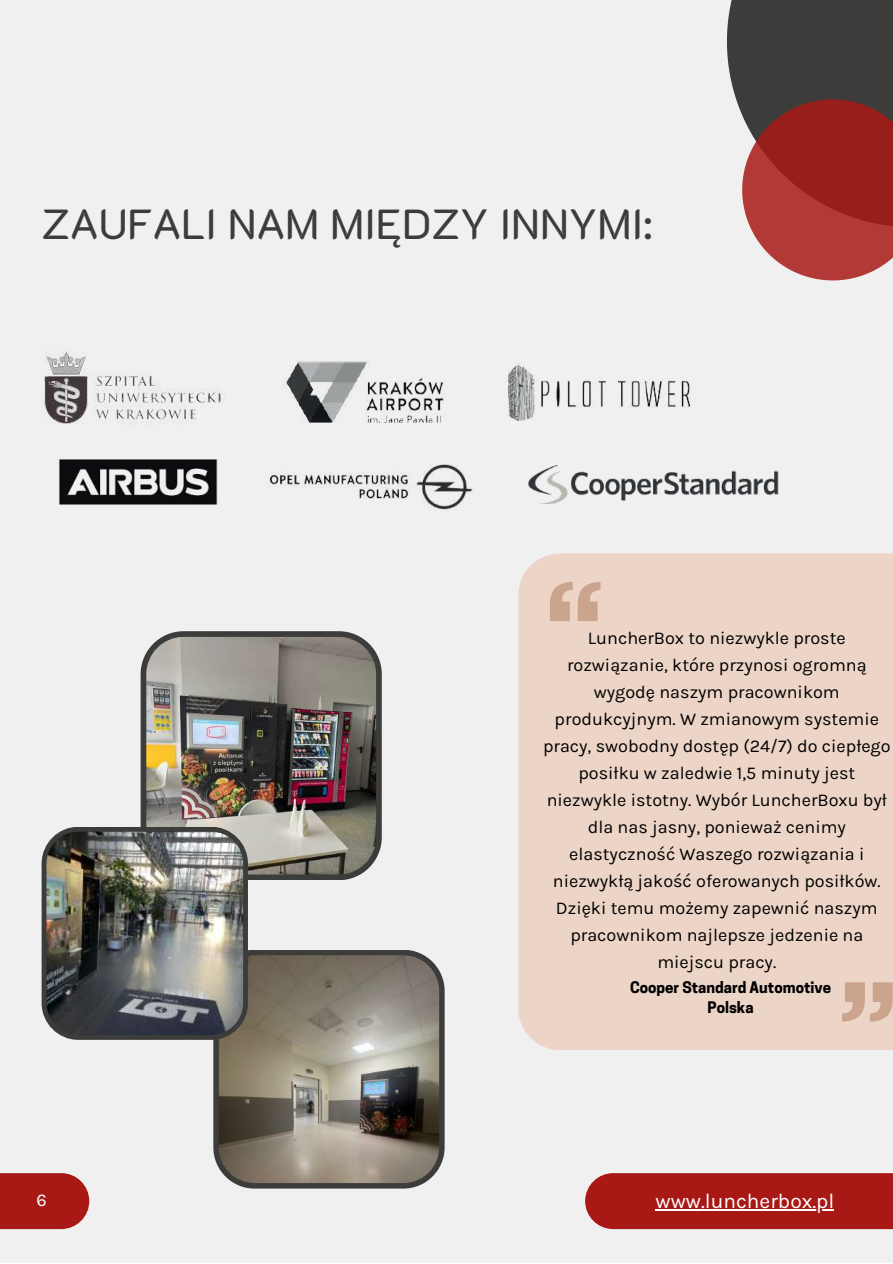
<style>
.page{position:relative;width:893px;height:1264px;background:#fff}
.page>*{position:absolute;margin:0;border:0;box-sizing:border-box;transform-origin:0 0}
.t1{font:42px "K2 D";color:#3c3c3b}
.t2{font:21px "Karla";color:#fff}
.t3{font:18px/27px "Karla";color:#000;text-align:center}
.t4{font:18px "Karla";color:#fff}
.t5{font:700 15px/20.2px "Cooper Hewitt";color:#000;text-align:center}
</style>
<div class="page">
<div style="left:0;top:0;width:892px;height:1262px;background:#f1f0f0"></div>
<div style="left:585px;top:1173px;width:307px;height:55px;background:#a81916"></div>
<div style="left:0;top:1173px;width:89px;height:55px;background:#a81916"></div>
<img style="left:141px;top:631px;width:241px;height:249px">
<svg style="left:213px;top:950px;width:231px;height:238px"></svg>
<img style="left:42px;top:826px;width:206px;height:213px">
<svg style="left:727px;top:0;width:165px;height:280px"></svg>
<div style="left:518px;top:553px;width:374px;height:496px;background:#ecd4c7"></div>
<svg style="left:550px;top:582px;width:50px;height:39px"></svg>
<svg style="left:842px;top:982px;width:50px;height:39px"></svg>
<img style="left:42px;top:351px;width:183px;height:74px">
<img style="left:285px;top:360px;width:159px;height:63px">
<img style="left:508px;top:363px;width:183px;height:58px">
<img style="left:527px;top:465px;width:252px;height:39px">
<img style="left:59px;top:459px;width:158px;height:46px">
<img style="left:269px;top:464px;width:204px;height:47px">
<hr style="left:655px;top:1208px;width:179px;height:2px;background:#fff">
<h1 class="t1" style="left:42px;top:195px;width:613px">ZAUFALI NAM MIĘDZY INNYMI:</h1>
<p class="t3" style="left:543px;top:625px;width:349px">LuncherBox to niezwykle proste rozwiązanie, które przynosi ogromną wygodę naszym pracownikom produkcyjnym. W zmianowym systemie pracy, swobodny dostęp (24/7) do ciepłego posiłku w zaledwie 1,5 minuty jest niezwykle istotny. Wybór LuncherBoxu był dla nas jasny, ponieważ cenimy elastyczność Waszego rozwiązania i niezwykłą jakość oferowanych posiłków.<br>Dzięki temu możemy zapewnić naszym pracownikom najlepsze jedzenie na miejscu pracy.</p>
<p class="t5" style="left:630px;top:979px;width:202px">Cooper Standard Automotive<br>Polska</p>
<p class="t4" style="left:36px;top:1189px;width:12px">6</p>
<p class="t2" style="left:655px;top:1188px;width:180px">www.luncherbox.pl</p>
</div>
